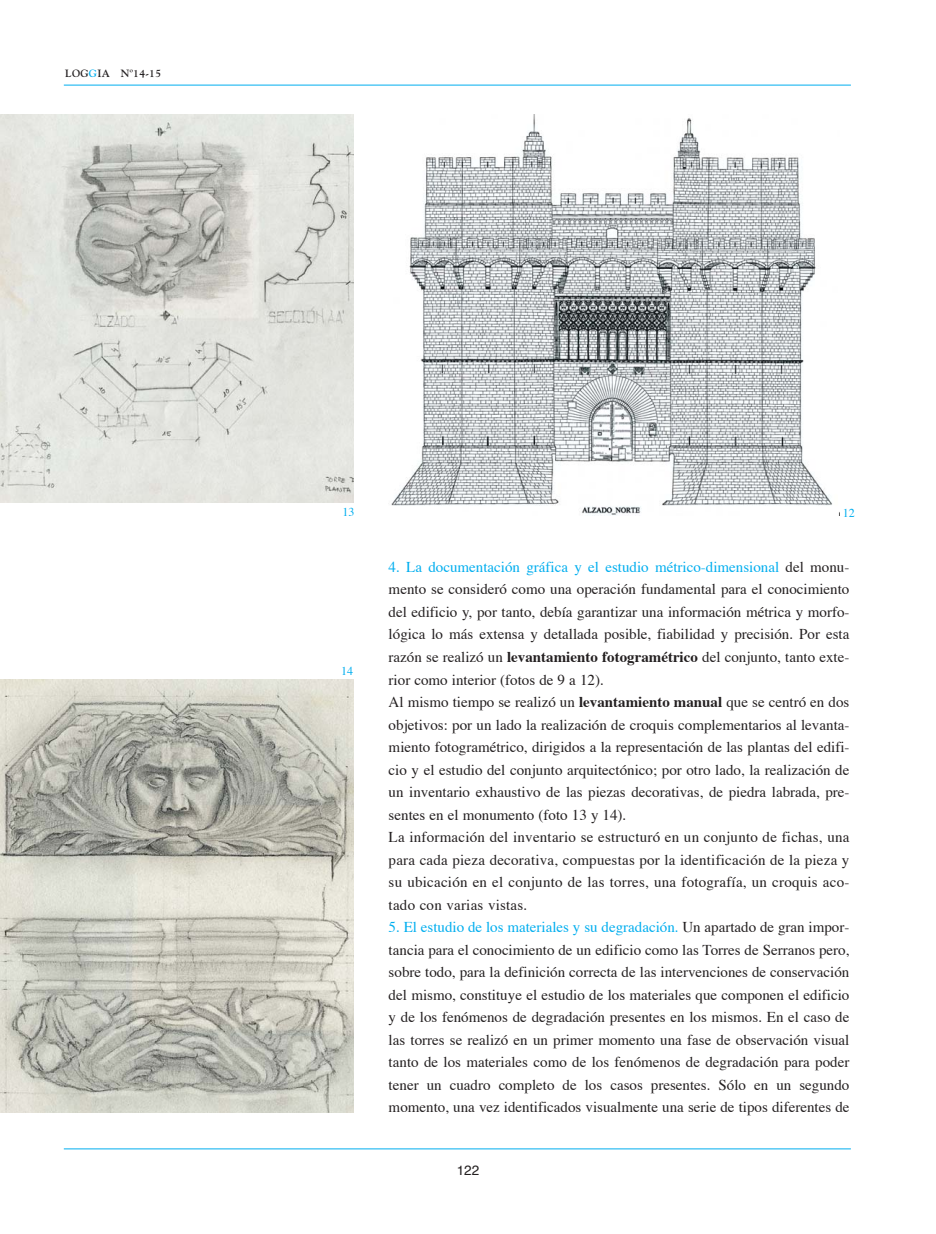
<style>
.page{position:relative;width:936px;height:1234px;background:#fff}
.page>*{position:absolute;margin:0;border:0;box-sizing:border-box;transform-origin:0 0}
.t1{font:15px/22.5px "Times";color:#231f20}
.t2{font:13.5px "Helvetica";color:#231f20}
.t3{font:12px "Times";color:#00aeef}
.t4{font:700 10.5px "Goudy";letter-spacing:.03em;color:#231f20}
.s1{color:#00aeef}
.s2{font-weight:700}
</style>
<div class="page">
<hr style="left:64px;top:1148px;width:786px;height:1px;background:#00aeef">
<hr style="left:64px;top:85px;width:786px;height:1px;background:#00aeef">
<img style="left:0;top:114px;width:353px;height:389px">
<img style="left:391px;top:114px;width:448px;height:401px">
<img style="left:0;top:679px;width:353px;height:432px">
<p class="t4" style="left:65px;top:69px;width:97px">LOG<span class="s1">G</span>IA Nº14-15</p>
<p class="t3" style="left:342px;top:506px;width:13px">13</p>
<p class="t3" style="left:842px;top:508px;width:13px">12</p>
<p class="t3" style="left:341px;top:666px;width:13px">14</p>
<p class="t1" style="left:388px;top:556px;width:462px"><span class="s1">4. La documentación gráfica y el estudio métrico-dimensional</span> del monu&shy;mento se consideró como una operación fundamental para el conocimiento del edificio y, por tanto, debía garantizar una información métrica y morfo&shy;lógica lo más extensa y detallada posible, fiabilidad y precisión. Por esta razón se realizó un <span class="s2">levantamiento fotogramétrico</span> del conjunto, tanto exte&shy;rior como interior (fotos de 9 a 12).<br>Al mismo tiempo se realizó un <span class="s2">levantamiento manual</span> que se centró en dos objetivos: por un lado la realización de croquis complementarios al levanta&shy;miento fotogramétrico, dirigidos a la representación de las plantas del edifi&shy;cio y el estudio del conjunto arquitectónico; por otro lado, la realización de un inventario exhaustivo de las piezas decorativas, de piedra labrada, pre&shy;sentes en el monumento (foto 13 y 14).<br>La información del inventario se estructuró en un conjunto de fichas, una para cada pieza decorativa, compuestas por la identificación de la pieza y su ubicación en el conjunto de las torres, una fotografía, un croquis aco&shy;tado con varias vistas.</p>
<p class="t1" style="left:388px;top:916px;width:462px;text-align:justify"><span class="s1">5. El estudio de los materiales y su degradación.</span> Un apartado de gran impor&shy;tancia para el conocimiento de un edificio como las Torres de Serranos pero, sobre todo, para la definición correcta de las intervenciones de conservación del mismo, constituye el estudio de los materiales que componen el edificio y de los fenómenos de degradación presentes en los mismos. En el caso de las torres se realizó en un primer momento una fase de observación visual tanto de los materiales como de los fenómenos de degradación para poder tener un cuadro completo de los casos presentes. Sólo en un segundo momento, una vez identificados visualmente una serie de tipos diferentes de</p>
<p class="t2" style="left:456px;top:1163px;width:24px">122</p>
</div>
